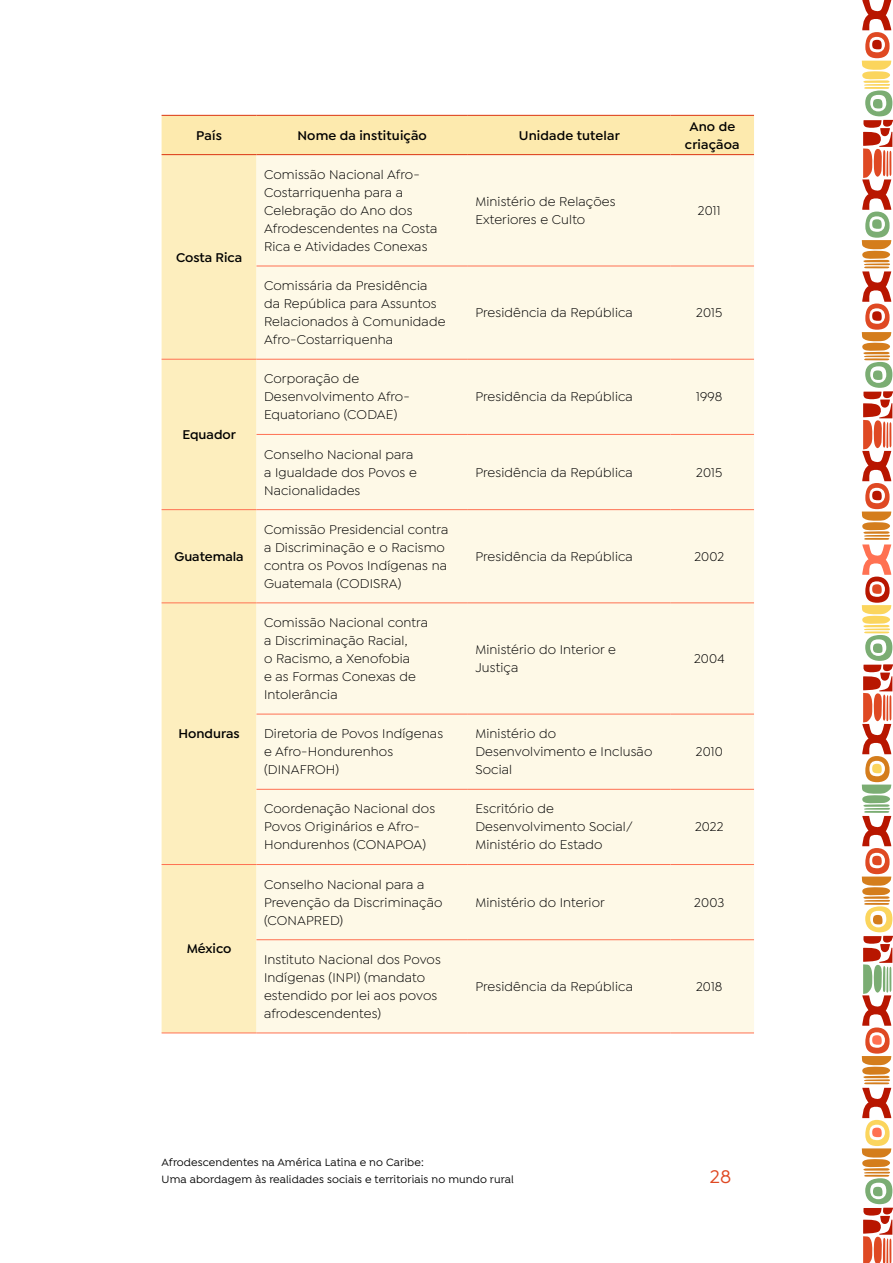
<style>
.page{position:relative;width:893px;height:1263px;background:#fff}
.page>*{position:absolute;margin:0;border:0;box-sizing:border-box;transform-origin:0 0}
.t1{font:500 19.5px "Isidora Sans";color:#df4923}
.t2{font:13.5px/18px "Isidora Sans";letter-spacing:.01em;color:#000}
.t3{font:600 13.5px/18px "Isidora Sans";letter-spacing:.005em;color:#000;text-align:center}
.t4{font:500 11.25px/16.5px "Isidora Sans Alt";letter-spacing:.01em;color:#000}
</style>
<div class="page">
<div style="left:162px;top:116px;width:592px;height:38px;background:#fdeaae"></div>
<div style="left:162px;top:155px;width:94px;height:877px;background:#fdeebe"></div>
<div style="left:256px;top:155px;width:498px;height:877px;background:#fef9e7"></div>
<hr style="left:162px;top:115px;width:94px;height:1px;background:#df4923">
<hr style="left:256px;top:115px;width:212px;height:1px;background:#df4923">
<hr style="left:468px;top:115px;width:202px;height:1px;background:#df4923">
<hr style="left:670px;top:115px;width:84px;height:1px;background:#df4923">
<hr style="left:162px;top:154px;width:94px;height:1px;background:#df4923">
<hr style="left:256px;top:154px;width:212px;height:1px;background:#df4923">
<hr style="left:468px;top:154px;width:202px;height:1px;background:#df4923">
<hr style="left:670px;top:154px;width:84px;height:1px;background:#df4923">
<hr style="left:256px;top:266px;width:212px;height:1px;background:#ff7152">
<hr style="left:468px;top:266px;width:202px;height:1px;background:#ff7152">
<hr style="left:670px;top:266px;width:84px;height:1px;background:#ff7152">
<hr style="left:162px;top:359px;width:94px;height:1px;background:#ff7152">
<hr style="left:256px;top:359px;width:212px;height:1px;background:#ff7152">
<hr style="left:468px;top:359px;width:202px;height:1px;background:#ff7152">
<hr style="left:670px;top:359px;width:84px;height:1px;background:#ff7152">
<hr style="left:256px;top:434px;width:212px;height:1px;background:#ff7152">
<hr style="left:468px;top:434px;width:202px;height:1px;background:#ff7152">
<hr style="left:670px;top:434px;width:84px;height:1px;background:#ff7152">
<hr style="left:162px;top:509px;width:94px;height:1px;background:#ff7152">
<hr style="left:256px;top:509px;width:212px;height:1px;background:#ff7152">
<hr style="left:468px;top:509px;width:202px;height:1px;background:#ff7152">
<hr style="left:670px;top:509px;width:84px;height:1px;background:#ff7152">
<hr style="left:162px;top:602px;width:94px;height:1px;background:#ff7152">
<hr style="left:256px;top:602px;width:212px;height:1px;background:#ff7152">
<hr style="left:468px;top:602px;width:202px;height:1px;background:#ff7152">
<hr style="left:670px;top:602px;width:84px;height:1px;background:#ff7152">
<hr style="left:256px;top:714px;width:212px;height:1px;background:#ff7152">
<hr style="left:468px;top:714px;width:202px;height:1px;background:#ff7152">
<hr style="left:670px;top:714px;width:84px;height:1px;background:#ff7152">
<hr style="left:256px;top:789px;width:212px;height:1px;background:#ff7152">
<hr style="left:468px;top:789px;width:202px;height:1px;background:#ff7152">
<hr style="left:670px;top:789px;width:84px;height:1px;background:#ff7152">
<hr style="left:162px;top:864px;width:94px;height:1px;background:#ff7152">
<hr style="left:256px;top:864px;width:212px;height:1px;background:#ff7152">
<hr style="left:468px;top:864px;width:202px;height:1px;background:#ff7152">
<hr style="left:670px;top:864px;width:84px;height:1px;background:#ff7152">
<hr style="left:256px;top:939px;width:212px;height:1px;background:#ff7152">
<hr style="left:468px;top:939px;width:202px;height:1px;background:#ff7152">
<hr style="left:670px;top:939px;width:84px;height:1px;background:#ff7152">
<hr style="left:162px;top:1032px;width:94px;height:1px;background:#ff7152">
<hr style="left:256px;top:1032px;width:212px;height:1px;background:#ff7152">
<hr style="left:468px;top:1032px;width:202px;height:1px;background:#ff7152">
<hr style="left:670px;top:1032px;width:84px;height:1px;background:#ff7152">
<svg style="left:861px;top:0;width:32px;height:1263px"></svg>
<p class="t3" style="left:196px;top:126px;width:27px">País</p>
<p class="t3" style="left:297px;top:126px;width:131px">Nome da instituição</p>
<p class="t3" style="left:519px;top:126px;width:103px">Unidade tutelar</p>
<p class="t3" style="left:685px;top:117px;width:56px">Ano de criaçãoa</p>
<p class="t3" style="left:176px;top:248px;width:68px">Costa Rica</p>
<p class="t3" style="left:182px;top:425px;width:55px">Equador</p>
<p class="t3" style="left:174px;top:547px;width:71px">Guatemala</p>
<p class="t3" style="left:178px;top:725px;width:63px">Honduras</p>
<p class="t3" style="left:187px;top:940px;width:46px">México</p>
<p class="t2" style="left:264px;top:165px;width:175px">Comissão Nacional Afro-<br>Costarriquenha para a<br>Celebração do Ano dos<br>Afrodescendentes na Costa<br>Rica e Atividades Conexas</p>
<p class="t2" style="left:264px;top:277px;width:183px">Comissária da Presidência da República para Assuntos<br>Relacionados à Comunidade<br>Afro-Costarriquenha</p>
<p class="t2" style="left:264px;top:370px;width:147px">Corporação de<br>Desenvolvimento Afro-<br>Equatoriano (CODAE)</p>
<p class="t2" style="left:264px;top:445px;width:154px">Conselho Nacional para a Igualdade dos Povos e<br>Nacionalidades</p>
<p class="t2" style="left:264px;top:520px;width:186px">Comissão Presidencial contra a Discriminação e o Racismo contra os Povos Indígenas na<br>Guatemala (CODISRA)</p>
<p class="t2" style="left:264px;top:613px;width:166px">Comissão Nacional contra a Discriminação Racial,<br>o Racismo, a Xenofobia<br>e as Formas Conexas de<br>Intolerância</p>
<p class="t2" style="left:475px;top:192px;width:142px">Ministério de Relações<br>Exteriores e Culto</p>
<p class="t2" style="left:698px;top:201px;width:24px">2011</p>
<p class="t2" style="left:475px;top:304px;width:159px">Presidência da República</p>
<p class="t2" style="left:696px;top:304px;width:28px">2015</p>
<p class="t2" style="left:475px;top:388px;width:159px">Presidência da República</p>
<p class="t2" style="left:696px;top:388px;width:28px">1998</p>
<p class="t2" style="left:475px;top:463px;width:159px">Presidência da República</p>
<p class="t2" style="left:696px;top:463px;width:28px">2015</p>
<p class="t2" style="left:475px;top:547px;width:159px">Presidência da República</p>
<p class="t2" style="left:694px;top:547px;width:31px">2002</p>
<p class="t2" style="left:475px;top:640px;width:142px">Ministério do Interior e<br>Justiça</p>
<p class="t2" style="left:694px;top:649px;width:32px">2004</p>
<p class="t2" style="left:264px;top:725px;width:181px">Diretoria de Povos Indígenas e Afro-Hondurenhos (DINAFROH)</p>
<p class="t2" style="left:475px;top:725px;width:178px">Ministério do<br>Desenvolvimento e Inclusão<br>Social</p>
<p class="t2" style="left:264px;top:800px;width:173px">Coordenação Nacional dos<br>Povos Originários e Afro-<br>Hondurenhos (CONAPOA)</p>
<p class="t2" style="left:475px;top:800px;width:159px">Escritório de<br>Desenvolvimento Social/<br>Ministério do Estado</p>
<p class="t2" style="left:696px;top:743px;width:28px">2010</p>
<p class="t2" style="left:695px;top:818px;width:30px">2022</p>
<p class="t2" style="left:264px;top:875px;width:180px">Conselho Nacional para a<br>Prevenção da Discriminação (CONAPRED)</p>
<p class="t2" style="left:264px;top:950px;width:178px">Instituto Nacional dos Povos<br>Indígenas (INPI) (mandato estendido por lei aos povos afrodescendentes)</p>
<p class="t2" style="left:475px;top:893px;width:131px">Ministério do Interior</p>
<p class="t2" style="left:694px;top:893px;width:32px">2003</p>
<p class="t2" style="left:475px;top:977px;width:159px">Presidência da República</p>
<p class="t2" style="left:696px;top:977px;width:28px">2018</p>
<p class="t4" style="left:162px;top:1154px;width:354px">Afrodescendentes na América Latina e no Caribe:<br>Uma abordagem às realidades sociais e territoriais no mundo rural</p>
<h1 class="t1" style="left:710px;top:1165px;width:23px">28</h1>
</div>
